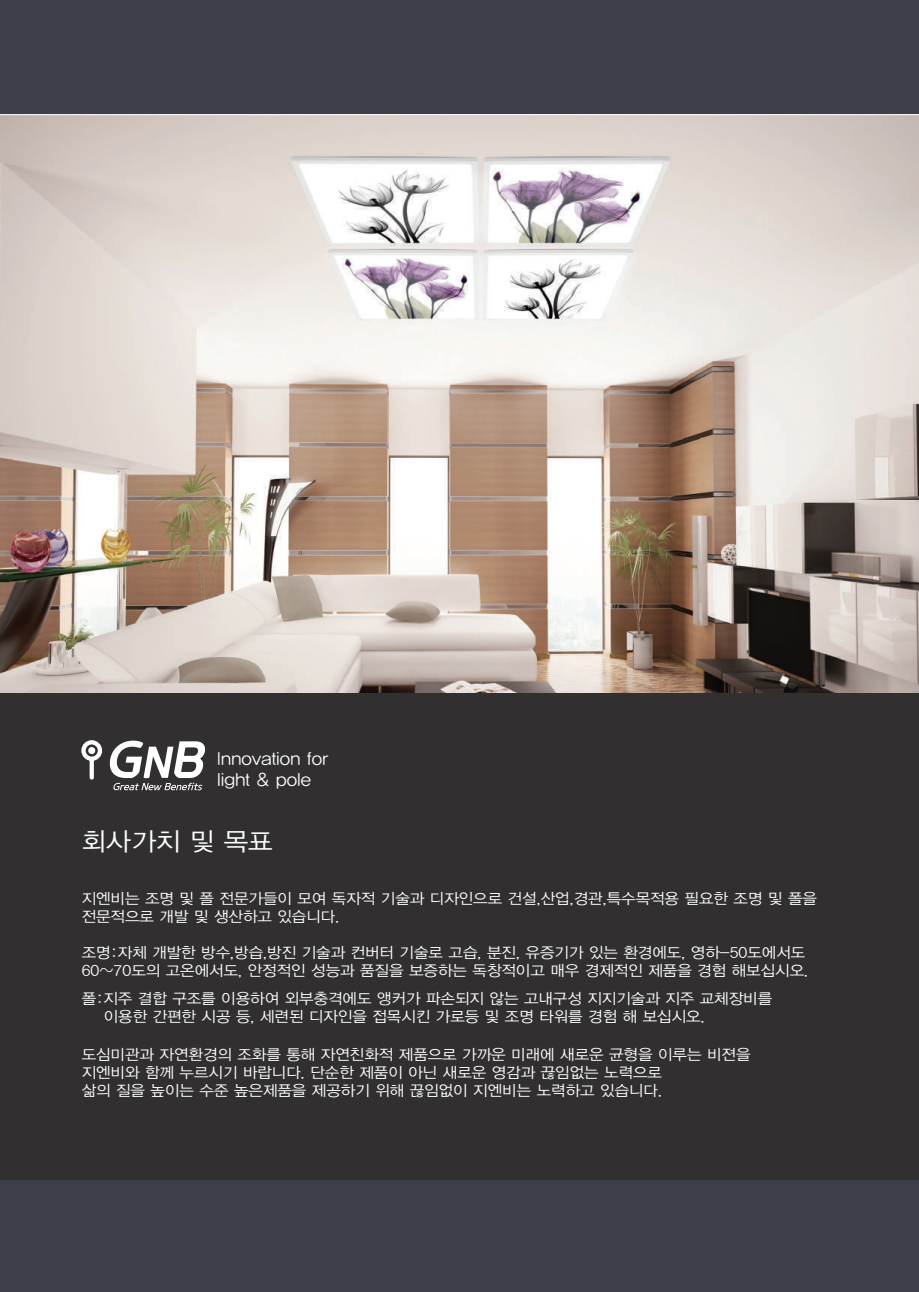
<style>
.page{position:relative;width:919px;height:1292px;background:#fff}
.page>*{position:absolute;margin:0;border:0;box-sizing:border-box;transform-origin:0 0}
.t1{font:25.35px "YDIYGO320";color:#fff;scale:1.05 1}
.t2{font:18px/21.6px "YDIYGO320";color:#fff;scale:1.05 1}
.t3{font:15px/18px "YDIYGO320";color:#fff;scale:1.05 1}
</style>
<div class="page">
<div style="left:0;top:0;width:918px;height:115px;background:#3d4048"></div>
<div style="left:0;top:692px;width:918px;height:499px;background:#312f30"></div>
<div style="left:0;top:1180px;width:918px;height:111px;background:#3d4048"></div>
<img style="left:0;top:115px;width:918px;height:577px">
<div style="left:81px;top:740px;width:21px;height:20px;border:4px solid #fff;border-radius:50%"></div>
<svg style="left:90px;top:758px;width:4px;height:19px"></svg>
<div style="left:88px;top:747px;width:7px;height:7px;background:#fff;border-radius:50%"></div>
<svg style="left:110px;top:740px;width:95px;height:50px"></svg>
<p class="t2" style="left:217px;top:747px;width:108px">Innovation for light &amp; pole</p>
<h1 class="t1" style="left:82px;top:827px;width:183px">회사 가치 및 목표</h1>
<p class="t3" style="left:82px;top:889px;width:701px">지엔비는 조명 및 폴 전문가들이 모여 독자적 기술과 디자인으로 건설,산업,경관,특수목적용 필요한 조명 및 폴을 전문적으로 개발 및 생산하고 있습니다.</p>
<p class="t3" style="left:82px;top:943px;width:693px">조명:자체 개발한 방수,방습,방진 기술과 컨버터 기술로 고습, 분진, 유증기가 있는 환경에도, 영하-50도에서도<br>60~70도의 고온에서도, 안정적인 성능과 품질을 보증하는 독창적이고 매우 경제적인 제품을 경험 해보십시오.</p>
<p class="t3" style="left:104px;top:989px;width:638px;text-indent:-22px">폴:지주 결합 구조를 이용하여 외부충격에도 앵커가 파손되지 않는 고내구성 지지기술과 지주 교체장비를 이용한 간편한 시공 등, 세련된 디자인을 접목시킨 가로등 및 조명 타워를 경험 해 보십시오.</p>
<p class="t3" style="left:82px;top:1045px;width:638px">도심미관과 자연환경의 조화를 통해 자연친화적 제품으로 가까운 미래에 새로운 균형을 이루는 비젼을 지엔비와 함께 누르시기 바랍니다. 단순한 제품이 아닌 새로운 영감과 끊임없는 노력으로<br>삶의 질을 높이는 수준 높은제품을 제공하기 위해 끊임없이 지엔비는 노력하고 있습니다.</p>
</div>
